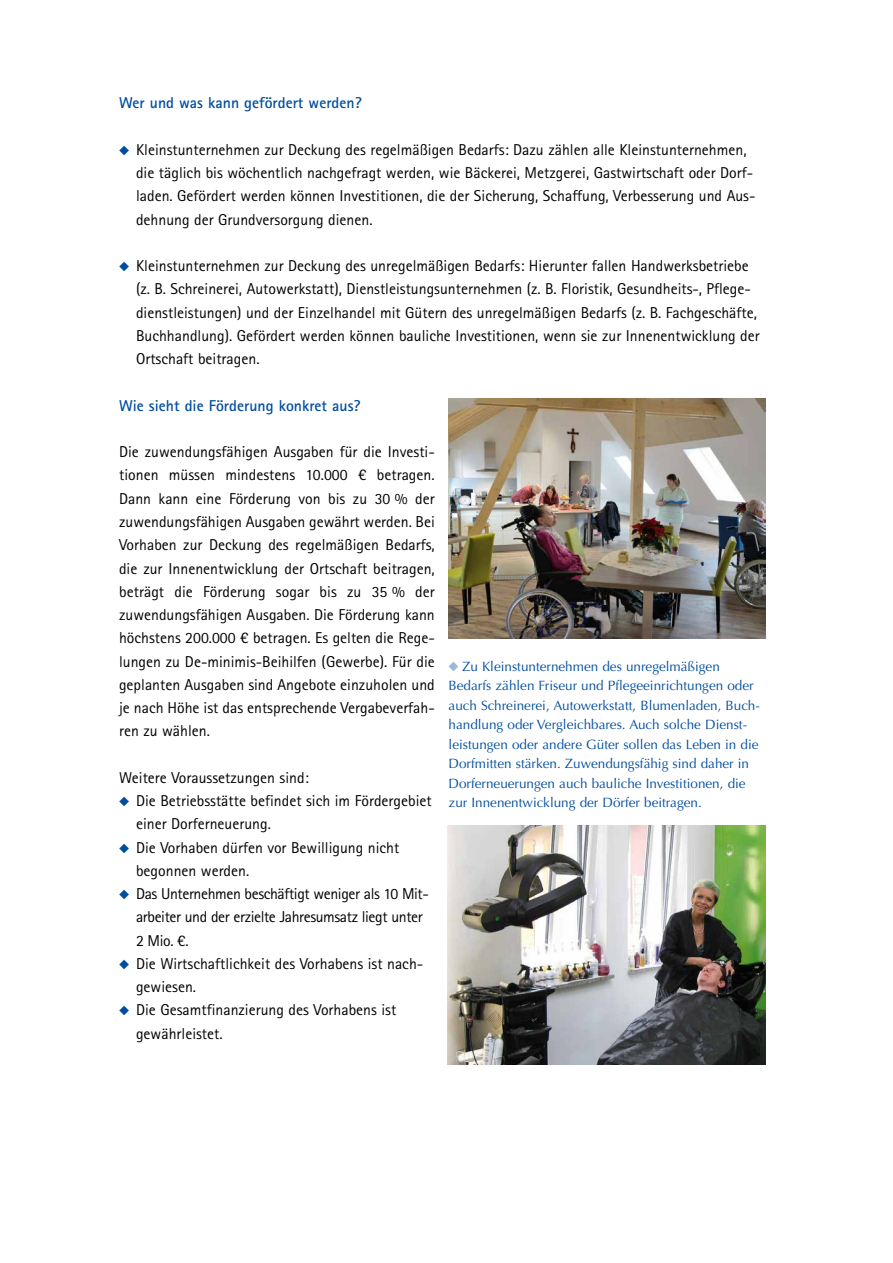
<style>
.page{position:relative;width:893px;height:1263px;background:#fff}
.page>*{position:absolute;margin:0;border:0;box-sizing:border-box;transform-origin:0 0}
.Copy{font:15.75px/23.2px "Rotis Sans Serif Pro";color:#000}
.Copy-2{font:15.75px/23.2px "Rotis Sans Serif Pro";letter-spacing:-.025em;color:#000}
.Head{font:700 15.75px "Rotis Sans Serif Pro";color:#004d9e}
.BU{font:13.5px/19.5px "Optima LT Std";color:#004d9e}
</style>
<div class="page">
<img style="left:448px;top:826px;width:317px;height:239px">
<img style="left:449px;top:399px;width:316px;height:239px">
<p class="Head" style="left:119px;top:93px;width:244px">Wer und was kann gefördert werden?</p>
<p class="Copy" style="left:136px;top:138px;width:621px">Kleinstunternehmen zur Deckung des regelmäßigen Bedarfs: Dazu zählen alle Kleinstunternehmen, die täglich bis wöchentlich nachgefragt werden, wie Bäckerei, Metzgerei, Gastwirtschaft oder Dorf&shy;laden. Gefördert werden können Investitionen, die der Sicherung, Schaffung, Verbesserung und Aus&shy;dehnung der Grundversorgung dienen.</p>
<p class="Copy" style="left:136px;top:254px;width:625px">Kleinstunternehmen zur Deckung des unregelmäßigen Bedarfs: Hierunter fallen Handwerksbetriebe (z. B. Schreinerei, Autowerkstatt), Dienstleistungsunternehmen (z. B. Floristik, Gesundheits-, Pflege&shy;dienstleistungen) und der Einzelhandel mit Gütern des unregelmäßigen Bedarfs (z. B. Fachgeschäfte, Buchhandlung). Gefördert werden können bauliche Investitionen, wenn sie zur Innenentwicklung der Ortschaft beitragen.</p>
<p class="Head" style="left:119px;top:395px;width:243px">Wie sieht die Förderung konkret aus?</p>
<p class="Copy" style="left:119px;top:440px;width:317px;text-align:justify">Die zuwendungsfähigen Ausgaben für die Investi&shy;tionen müssen mindestens 10.000 € betragen.<br>Dann kann eine Förderung von bis zu 30 % der zuwendungsfähigen Ausgaben gewährt werden. Bei Vorhaben zur Deckung des regelmäßigen Bedarfs, die zur Innenentwicklung der Ortschaft beitragen, beträgt die Förderung sogar bis zu 35 % der zuwendungsfähigen Ausgaben. Die Förderung kann höchstens 200.000 € betragen. Es gelten die Rege&shy;lungen zu De-minimis-Beihilfen (Gewerbe). Für die geplanten Ausgaben sind Angebote einzuholen und je nach Höhe ist das entsprechende Vergabeverfah&shy;ren zu wählen.</p>
<p class="Copy" style="left:119px;top:766px;width:191px">Weitere Voraussetzungen sind:</p>
<p class="Copy" style="left:136px;top:789px;width:297px">Die Betriebsstätte befindet sich im Fördergebiet einer Dorferneuerung.</p>
<p class="Copy" style="left:136px;top:836px;width:265px">Die Vorhaben dürfen vor Bewilligung nicht begonnen werden.</p>
<p class="Copy-2" style="left:136px;top:882px;width:294px">Das Unternehmen beschäftigt weniger als 10 Mit&shy;arbeiter und der erzielte Jahresumsatz liegt unter<br>2 Mio. €.</p>
<p class="Copy" style="left:136px;top:952px;width:289px">Die Wirtschaftlichkeit des Vorhabens ist nach&shy;gewiesen.</p>
<p class="Copy" style="left:136px;top:998px;width:262px">Die Gesamtfinanzierung des Vorhabens ist gewährleistet.</p>
<p class="BU" style="left:449px;top:657px;width:313px;text-indent:14px">Zu Kleinstunternehmen des unregelmäßigen Bedarfs zählen Friseur und Pflegeeinrichtungen oder auch Schreinerei, Autowerkstatt, Blumenladen, Buch&shy;handlung oder Vergleichbares. Auch solche Dienst&shy;leistungen oder andere Güter sollen das Leben in die Dorfmitten stärken. Zuwendungsfähig sind daher in Dorferneuerungen auch bauliche Investitionen, die zur Innenentwicklung der Dörfer beitragen.</p>
</div>
